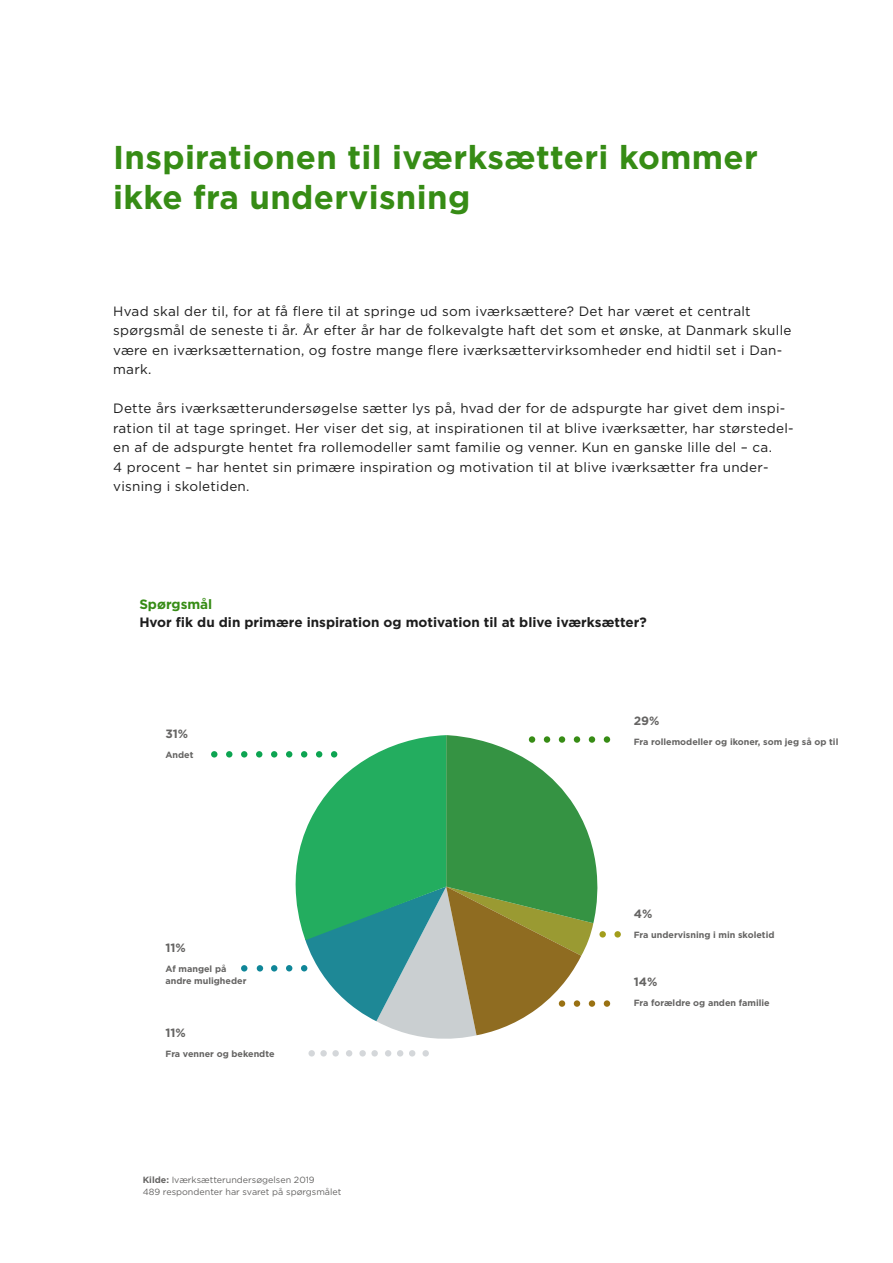
<style>
.page{position:relative;width:893px;height:1263px;background:#fff}
.page>*{position:absolute;margin:0;border:0;box-sizing:border-box;transform-origin:0 0}
.t1{font:700 33px/39.6px "Gotham";letter-spacing:.01em;color:#368c15}
.t2{font:13.5px/19.5px "Gotham";letter-spacing:.02em;color:#1d1d1d}
.t3{font:700 13.5px "Gotham";color:#1d1d1d}
.t4{font:700 13.5px "Gotham";color:#368c15}
.t5{font:700 12px "Gotham";color:#656463}
.t6{font:700 9px "Gotham";color:#656463}
.t7{font:9px "Gotham";color:#656463}
.s1{font-weight:700}
</style>
<div class="page">
<svg style="left:211px;top:751px;width:6px;height:6px"></svg>
<svg style="left:256px;top:751px;width:6px;height:6px"></svg>
<svg style="left:226px;top:751px;width:6px;height:6px"></svg>
<svg style="left:271px;top:751px;width:6px;height:6px"></svg>
<svg style="left:271px;top:965px;width:6px;height:6px"></svg>
<svg style="left:257px;top:965px;width:6px;height:6px"></svg>
<svg style="left:241px;top:965px;width:6px;height:6px"></svg>
<div style="left:422px;top:1050px;width:7px;height:6px;background:#d4d7da;border-radius:50%"></div>
<svg style="left:385px;top:1050px;width:6px;height:6px"></svg>
<svg style="left:346px;top:1050px;width:6px;height:6px"></svg>
<div style="left:308px;top:1050px;width:7px;height:6px;background:#d4d7da;border-radius:50%"></div>
<svg style="left:241px;top:751px;width:6px;height:6px"></svg>
<div style="left:604px;top:736px;width:6px;height:7px;background:#378c15;border-radius:50%"></div>
<div style="left:604px;top:1000px;width:6px;height:7px;background:#997113;border-radius:50%"></div>
<svg style="left:409px;top:1050px;width:6px;height:6px"></svg>
<div style="left:371px;top:1050px;width:7px;height:6px;background:#d4d7da;border-radius:50%"></div>
<div style="left:332px;top:1050px;width:7px;height:6px;background:#d4d7da;border-radius:50%"></div>
<svg style="left:397px;top:1050px;width:6px;height:6px"></svg>
<div style="left:359px;top:1050px;width:7px;height:6px;background:#d4d7da;border-radius:50%"></div>
<div style="left:320px;top:1050px;width:7px;height:6px;background:#d4d7da;border-radius:50%"></div>
<div style="left:614px;top:931px;width:7px;height:6px;background:#a29d1b;border-radius:50%"></div>
<svg style="left:286px;top:735px;width:321px;height:304px"></svg>
<p class="t1" style="left:113px;top:137px;width:646px">Inspirationen til iværksætteri kommer ikke fra undervisning</p>
<p class="t2" style="left:113px;top:301px;width:680px">Hvad skal der til, for at få flere til at springe ud som iværksættere? Det har været et centralt spørgsmål de seneste ti år. År efter år har de folkevalgte haft det som et ønske, at Danmark skulle være en iværksætternation, og fostre mange flere iværksættervirksomheder end hidtil set i Dan&shy;mark.</p>
<p class="t2" style="left:113px;top:398px;width:682px">Dette års iværksætterundersøgelse sætter lys på, hvad der for de adspurgte har givet dem inspi&shy;ration til at tage springet. Her viser det sig, at inspirationen til at blive iværksætter, har størstedel&shy;en af de adspurgte hentet fra rollemodeller samt familie og venner. Kun en ganske lille del – ca.<br>4 procent – har hentet sin primære inspiration og motivation til at blive iværksætter fra under&shy;visning i skoletiden.</p>
<p class="t4" style="left:139px;top:595px;width:75px">Spørgsmål</p>
<p class="t3" style="left:139px;top:613px;width:509px">Hvor fik du din primære inspiration og motivation til at blive iværksætter?</p>
<p class="t5" style="left:165px;top:726px;width:24px">31%</p>
<p class="t6" style="left:165px;top:749px;width:30px">Andet</p>
<p class="t5" style="left:165px;top:940px;width:22px">11%</p>
<p class="t6" style="left:165px;top:963px;width:62px">Af mangel på</p>
<p class="t6" style="left:165px;top:975px;width:83px">andre muligheder</p>
<p class="t5" style="left:165px;top:1025px;width:22px">11%</p>
<p class="t6" style="left:165px;top:1048px;width:111px">Fra venner og bekendte</p>
<p class="t7" style="left:143px;top:1174px;width:174px"><span class="s1">Kilde:</span> Iværksætterundersøgelsen 2019</p>
<p class="t7" style="left:143px;top:1186px;width:200px">489 respondenter har svaret på spørgsmålet</p>
<p class="t5" style="left:634px;top:713px;width:27px">29%</p>
<p class="t6" style="left:634px;top:736px;width:206px">Fra rollemodeller og ikoner, som jeg så op til</p>
<p class="t5" style="left:634px;top:905px;width:20px">4%</p>
<p class="t6" style="left:634px;top:928px;width:142px">Fra undervisning i min skoletid</p>
<p class="t5" style="left:634px;top:974px;width:25px">14%</p>
<p class="t6" style="left:634px;top:997px;width:137px">Fra forældre og anden familie</p>
</div>
